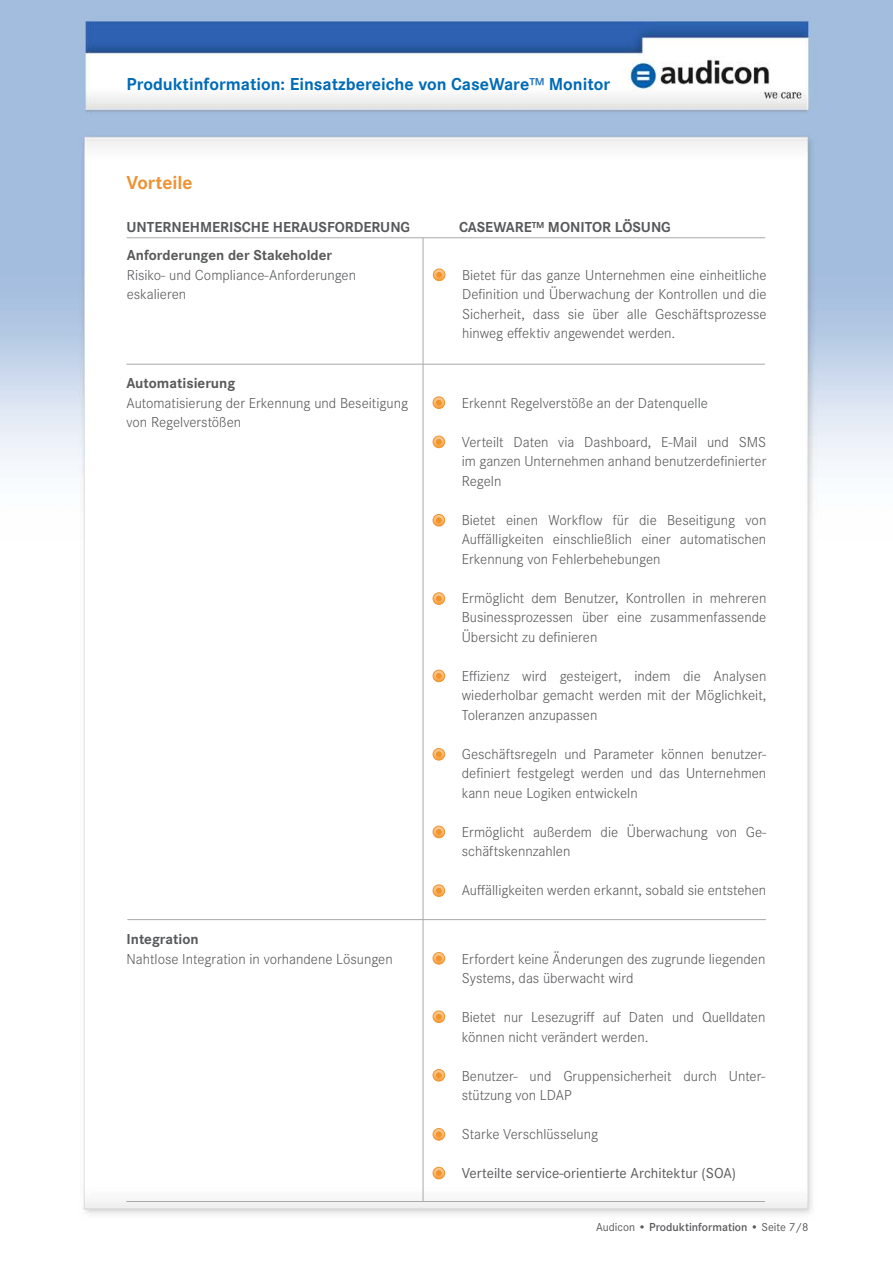
<style>
.page{position:relative;width:893px;height:1263px;background:#fff}
.page>*{position:absolute;margin:0;border:0;box-sizing:border-box;transform-origin:0 0}
.t1{font:700 19.5px "Corporate S";color:#ec9334}
.t2{font:700 18px "Corporate S";color:#006bb6}
.t3{font:300 15px/19.5px "Corporate S";color:#58595b}
.t4{font:700 15px "Corporate S";color:#58595b}
.t5{font:15px "Corporate S";color:#58595b}
.t6{font:600 12px "Corporate S";color:#58595b}
.s1{color:#2e7dc1}
.s2{font-weight:400}
</style>
<div class="page">
<img style="left:0;top:0;width:893px;height:1214px">
<hr style="left:127px;top:1201px;width:638px;height:1px;background:#a7a9ac">
<div style="left:433px;top:1010px;width:12px;height:13px;border:1px solid #ec9334;border-radius:50%"></div>
<svg style="left:433px;top:1011px;width:12px;height:11px"></svg>
<svg style="left:433px;top:1069px;width:12px;height:12px"></svg>
<svg style="left:433px;top:1128px;width:12px;height:12px"></svg>
<svg style="left:433px;top:952px;width:12px;height:12px"></svg>
<hr style="left:127px;top:364px;width:638px;height:1px;background:#a7a9ac">
<hr style="left:128px;top:919px;width:638px;height:1px;background:#a7a9ac">
<hr style="left:423px;top:335px;width:1px;height:866px;background:#a7a9ac">
<div style="left:433px;top:396px;width:12px;height:13px;border:1px solid #ec9334;border-radius:50%"></div>
<svg style="left:433px;top:397px;width:12px;height:11px"></svg>
<svg style="left:433px;top:436px;width:12px;height:12px"></svg>
<svg style="left:433px;top:514px;width:12px;height:12px"></svg>
<div style="left:433px;top:592px;width:12px;height:13px;border:1px solid #ec9334;border-radius:50%"></div>
<svg style="left:433px;top:593px;width:12px;height:11px"></svg>
<svg style="left:433px;top:670px;width:12px;height:12px"></svg>
<svg style="left:433px;top:748px;width:12px;height:12px"></svg>
<svg style="left:433px;top:826px;width:12px;height:12px"></svg>
<div style="left:433px;top:884px;width:12px;height:13px;border:1px solid #ec9334;border-radius:50%"></div>
<svg style="left:433px;top:885px;width:12px;height:11px"></svg>
<svg style="left:433px;top:1167px;width:12px;height:12px"></svg>
<hr style="left:127px;top:237px;width:638px;height:1px;background:#a7a9ac">
<hr style="left:423px;top:238px;width:1px;height:97px;background:#a7a9ac">
<svg style="left:433px;top:269px;width:12px;height:12px"></svg>
<p class="t2" style="left:126px;top:74px;width:485px">Produktinformation: Einsatzbereiche von CaseWare<span class="s1">™</span> Monitor</p>
<h1 class="t1" style="left:126px;top:171px;width:68px">Vorteile</h1>
<p class="t4" style="left:126px;top:218px;width:285px">UNTERNEHMERISCHE HERAUSFORDERUNG</p>
<p class="t4" style="left:459px;top:218px;width:213px">CASEWARE™ MONITOR LÖSUNG</p>
<p class="t4" style="left:127px;top:247px;width:207px">Anforderungen der Stakeholder</p>
<p class="t3" style="left:127px;top:265px;width:231px">Risiko- und Compliance-Anforderungen eskalieren</p>
<p class="t3" style="left:462px;top:265px;width:306px;text-align:justify">Bietet für das ganze Unternehmen eine einheitliche Definition und Überwachung der Kontrollen und die Sicherheit, dass sie über alle Geschäftsprozesse hinweg effektiv angewendet werden.</p>
<p class="t4" style="left:126px;top:374px;width:110px">Automatisierung</p>
<p class="t3" style="left:126px;top:393px;width:283px">Automatisierung der Erkennung und Beseitigung von Regelverstößen</p>
<p class="t3" style="left:462px;top:393px;width:248px">Erkennt Regelverstöße an der Datenquelle</p>
<p class="t3" style="left:462px;top:432px;width:306px;text-align:justify">Verteilt Daten via Dashboard, E-Mail und SMS im ganzen Unternehmen anhand benutzerdefinierter Regeln</p>
<p class="t3" style="left:462px;top:510px;width:306px;text-align:justify">Bietet einen Workflow für die Beseitigung von Auffälligkeiten einschließlich einer automatischen Erkennung von Fehlerbehebungen</p>
<p class="t3" style="left:462px;top:588px;width:306px;text-align:justify">Ermöglicht dem Benutzer, Kontrollen in mehreren Businessprozessen über eine zusammenfassende Übersicht zu definieren</p>
<p class="t3" style="left:462px;top:666px;width:306px;text-align:justify">Effizienz wird gesteigert, indem die Analysen wiederholbar gemacht werden mit der Möglichkeit, Toleranzen anzupassen</p>
<p class="t3" style="left:462px;top:744px;width:306px;text-align:justify">Geschäftsregeln und Parameter können benutzer&shy;definiert festgelegt werden und das Unternehmen kann neue Logiken entwickeln</p>
<p class="t3" style="left:462px;top:822px;width:306px">Ermöglicht außerdem die Überwachung von Ge&shy;schäftskennzahlen</p>
<p class="t3" style="left:462px;top:880px;width:306px">Auffälligkeiten werden erkannt, sobald sie entstehen</p>
<p class="t4" style="left:126px;top:930px;width:74px">Integration</p>
<p class="t3" style="left:126px;top:949px;width:268px">Nahtlose Integration in vorhandene Lösungen</p>
<p class="t3" style="left:462px;top:949px;width:305px">Erfordert keine Änderungen des zugrunde liegenden<br>Systems, das überwacht wird</p>
<p class="t3" style="left:462px;top:1007px;width:305px">Bietet nur Lesezugriff auf Daten und Quelldaten können nicht verändert werden.</p>
<p class="t3" style="left:462px;top:1066px;width:305px">Benutzer- und Gruppensicherheit durch Unter&shy;stützung von LDAP</p>
<p class="t3" style="left:462px;top:1124px;width:138px">Starke Verschlüsselung</p>
<p class="t5" style="left:462px;top:1164px;width:276px">Verteilte service-orientierte Architektur (SOA)</p>
<p class="t6" style="left:596px;top:1220px;width:214px"><span class="s2">Audicon •</span> Produktinformation • <span class="s2">Seite 7/8</span></p>
</div>
